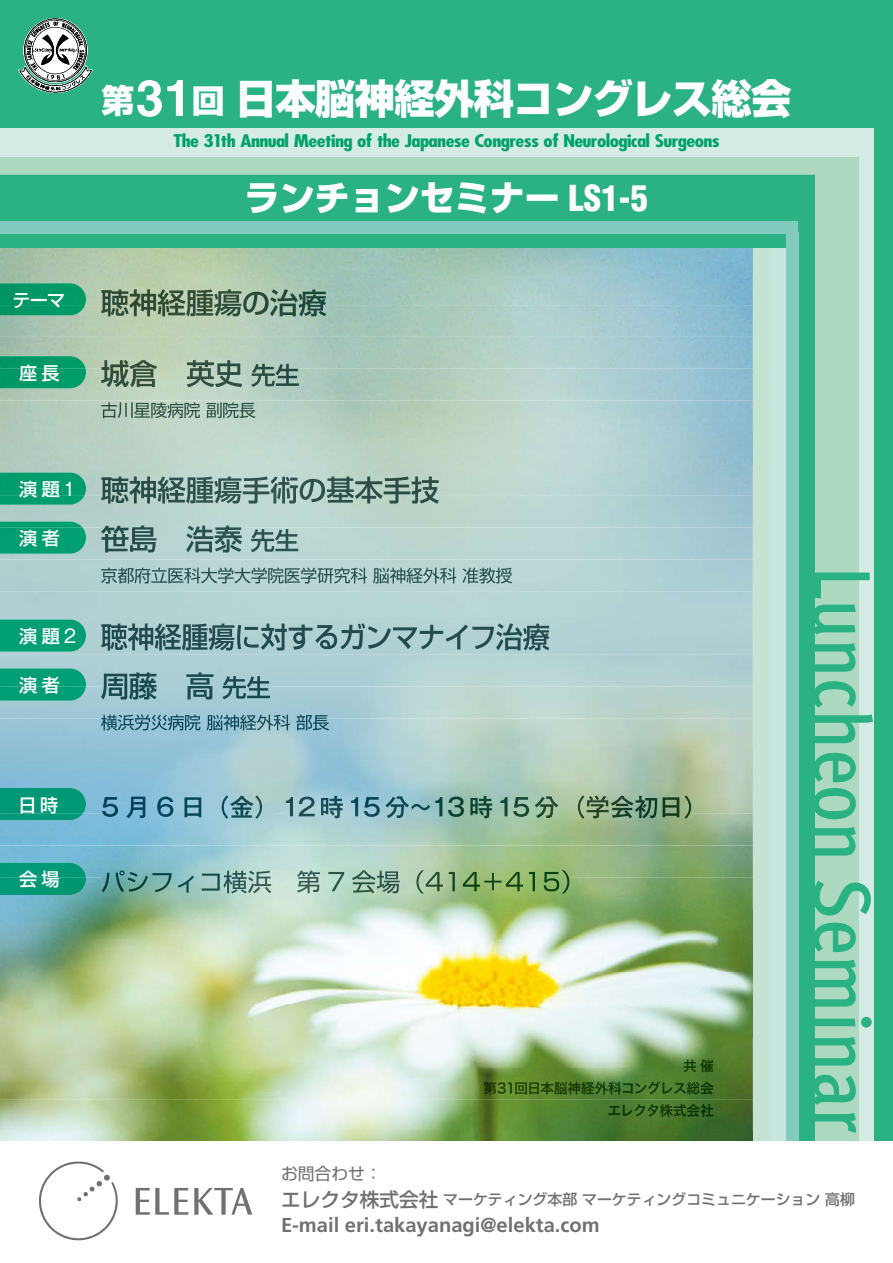
<style>
.page{position:relative;width:893px;height:1263px;background:#fff}
.page>*{position:absolute;margin:0;border:0;box-sizing:border-box;transform-origin:0 0}
.t1{font:80.85px "Meta Cond Medium LF";color:#2ab283}
.t2{font:700 50.4px "Helvetica";color:#fff}
.t3{font:40.5px "Shin Go Pro Heavy 90 pv RKSJ H";letter-spacing:-.02em;color:#fff}
.t4{font:34.95px "Shin Go Pro Heavy 90 pv RKSJ H";color:#fff}
.t5{font:32.85px "Shin Go Pro Heavy 90 pv RKSJ H";color:#fff}
.t6{font:700 20.1px "Frutiger";color:#727172}
.t7{font:19.65px "Shin Go Pro Medium 90 pv RKSJ H";color:#727172}
.t8{font:18px "Shin Go Pro Medium 90 pv RKSJ H";letter-spacing:.245em;color:#fff}
.t9{font:700 condensed 16.95px "Futura";letter-spacing:-.03em;color:#00a26a;scale:1.25 1}
.t10{font:16.8px "Shin Go Pro Regular 90 pv RKSJ H";color:#727172}
.t11{font:14.85px "Shin Go Pro Medium 90 pv RKSJ H";color:#727172}
.s1{font-family:"Shin Go Pro Heavy 90 pv RKSJ H";font-weight:400;font-size:39.45px}
.s2{font-family:"Helvetica";font-weight:900;font-stretch:condensed}
.s3{font-family:"Gothic MB101 Pro Regular 90 pv RKSJ H"}
</style>
<div class="page">
<img style="left:0;top:0;width:893px;height:1241px">
<p class="t8" style="left:12px;top:285px;width:54px">テーマ</p>
<p class="t8" style="left:19px;top:358px;width:42px">座長</p>
<h2 class="t2" style="left:134px;top:67px;width:59px">3 1<span class="s1">　</span></h2>
<h3 class="t5" style="left:102px;top:75px;width:34px">第</h3>
<h3 class="t5" style="left:192px;top:75px;width:34px">回</h3>
<h3 class="t3" style="left:236px;top:66px;width:557px">日本脳神経外科コングレス総会</h3>
<p class="t9" style="left:174px;top:129px;width:438px">The 31th Annual Meeting of the Japanese Congress of Neurological Surgeons</p>
<h3 class="t4" style="left:245px;top:170px;width:404px">ランチョンセミナー <span class="s2">LS1-5</span></h3>
<p class="t8" style="left:19px;top:474px;width:58px">演題<span class="s3">1</span></p>
<p class="t8" style="left:19px;top:523px;width:42px">演者</p>
<p class="t8" style="left:19px;top:621px;width:59px">演題<span class="s3">2</span></p>
<p class="t8" style="left:19px;top:670px;width:42px">演者</p>
<p class="t8" style="left:19px;top:790px;width:41px">日時</p>
<p class="t8" style="left:19px;top:865px;width:42px">会場</p>
<p class="t10" style="left:281px;top:1160px;width:102px">お問合わせ：</p>
<h1 class="t1" style="left:889px;top:566px;width:568px;rotate:90deg">Luncheon Seminar</h1>
<p class="t7" style="left:281px;top:1184px;width:159px">エレクタ株式会社</p>
<p class="t6" style="left:281px;top:1213px;width:320px">-E mail eri.takayanagi@elekta.com</p>
<p class="t11" style="left:443px;top:1188px;width:413px">マーケティング本部マーケティングコミュニケーション高柳</p>
</div>
